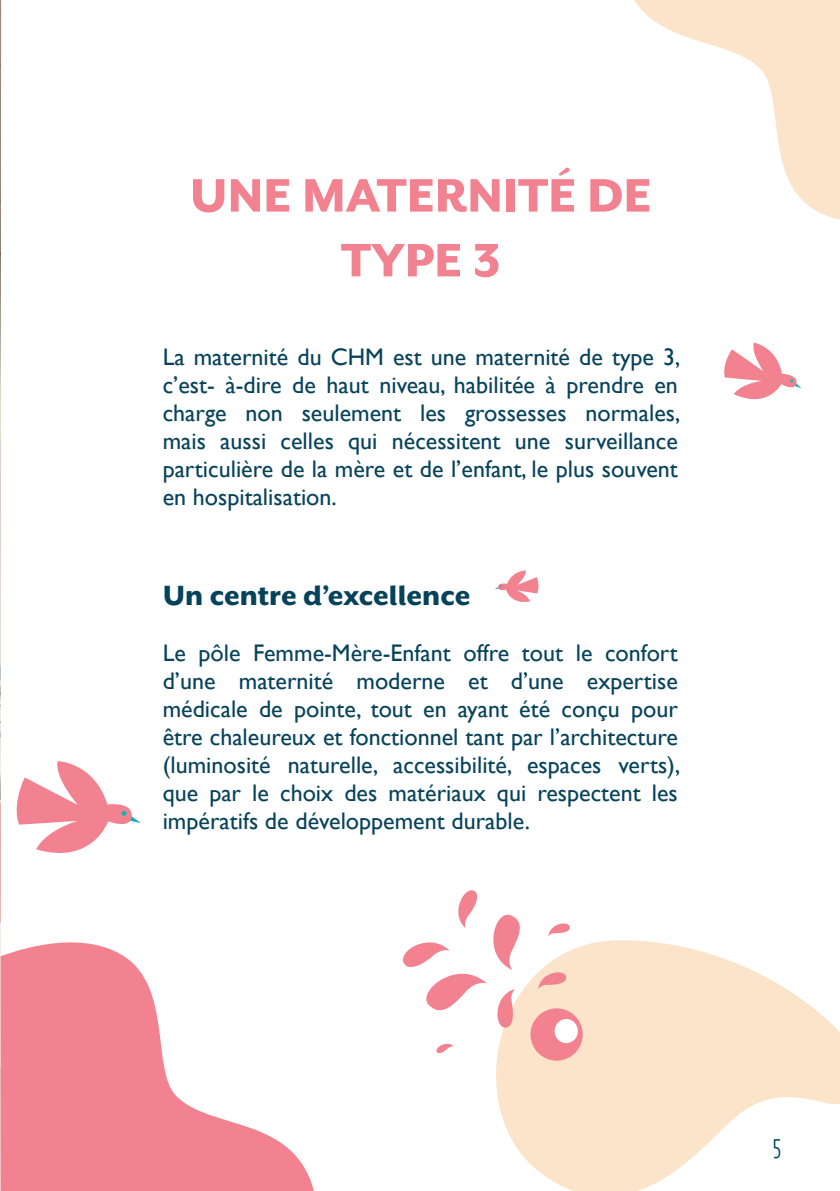
<style>
.page{position:relative;width:840px;height:1191px;background:#fff}
.page>*{position:absolute;margin:0;border:0;box-sizing:border-box;transform-origin:0 0}
.Sous_titre{font:800 54px/64.8px "Mr Eaves XL San OT";color:#f28290;text-align:center}
.t1{font:800 32px "Mr Eaves XL San OT";color:#06435b}
.t2{font:28px "Florence";color:#004964}
.t3{font:24px/28px "Gill Sans";color:#07435b;text-align:justify}
</style>
<div class="page">
<img style="left:0;top:0;width:1px;height:1191px">
<svg style="left:494px;top:570px;width:45px;height:32px"></svg>
<svg style="left:724px;top:342px;width:77px;height:58px"></svg>
<svg style="left:496px;top:940px;width:343px;height:251px;fill:#fbe4ca"></svg>
<div style="left:530px;top:1008px;width:52px;height:53px;background:#f38290;border-radius:50%"></div>
<div style="left:554px;top:1018px;width:23px;height:25px;background:#fff;border-radius:50%"></div>
<svg style="left:1px;top:942px;width:313px;height:249px;fill:#f28290"></svg>
<svg style="left:634px;top:0;width:205px;height:220px"></svg>
<svg style="left:436px;top:1043px;width:17px;height:10px"></svg>
<svg style="left:548px;top:923px;width:22px;height:13px"></svg>
<svg style="left:403px;top:890px;width:123px;height:138px"></svg>
<svg style="left:538px;top:968px;width:28px;height:21px"></svg>
<svg style="left:16px;top:761px;width:125px;height:92px"></svg>
<p class="Sous_titre" style="left:190px;top:163px;width:463px">UNE MATERNITÉ DE<br>TYPE 3</p>
<p class="t3" style="left:163px;top:343px;width:519px">La maternité du CHM est une maternité de type 3, c’est- à-dire de haut niveau, habilitée à prendre en charge non seulement les grossesses normales, mais aussi celles qui nécessitent une surveillance particulière de la mère et de l’enfant, le plus souvent en hospitalisation.</p>
<p class="t1" style="left:163px;top:576px;width:309px">Un centre d’excellence</p>
<p class="t3" style="left:163px;top:639px;width:519px">Le pôle Femme-Mère-Enfant offre tout le confort d’une maternité moderne et d’une expertise médicale de pointe, tout en ayant été conçu pour être chaleureux et fonctionnel tant par l’architecture (luminosité naturelle, accessibilité, espaces verts), que par le choix des matériaux qui respectent les impératifs de développement durable.</p>
<p class="t2" style="left:772px;top:1123px;width:10px">5</p>
</div>
